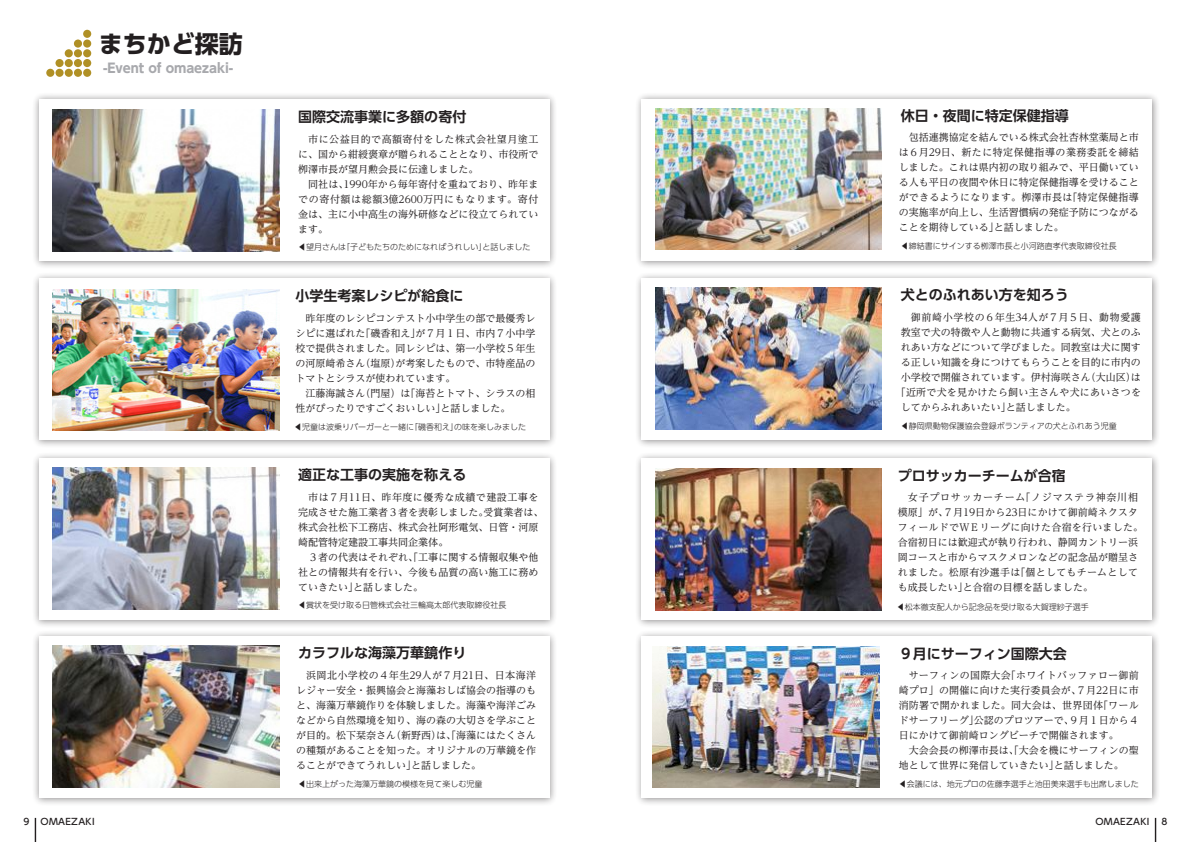
<style>
.page{position:relative;width:1191px;height:842px;background:#fff}
.page>*{position:absolute;margin:0;border:0;box-sizing:border-box;transform-origin:0 0}
.t1{font:700 24px "UD Shin Go Pro";color:#231f20}
.t2{font:700 14px "UD Shin Go Pro De";color:#231f20}
.t3{font:700 13px "UD Shin Go Pro";letter-spacing:-.005em;color:#a8a9ad}
.t4{font:10px/15px "UD Reimin Pro";color:#231f20;text-align:justify}
.t5{font:500 9px "UD Shin Go Pro";letter-spacing:.035em;color:#231f20}
.t6{font:300 8px "UD Shin Go Pro";color:#231f20}
</style>
<div class="page">
<svg style="left:46px;top:40px;width:45px;height:37px"></svg>
<div style="left:83px;top:30px;width:8px;height:8px;background:#b09025;border-radius:50%"></div>
<div style="left:32px;top:272px;width:526px;height:176px;background:#231f20;opacity:.5"></div>
<div style="left:39px;top:279px;width:510px;height:161px;background:#fff"></div>
<img style="left:52px;top:289px;width:227px;height:142px">
<div style="left:634px;top:630px;width:526px;height:177px;background:#231f20;opacity:.5"></div>
<div style="left:641px;top:637px;width:511px;height:161px;background:#fff"></div>
<img style="left:653px;top:646px;width:226px;height:142px">
<div style="left:32px;top:92px;width:526px;height:177px;background:#231f20;opacity:.5"></div>
<div style="left:39px;top:99px;width:510px;height:161px;background:#fff"></div>
<img style="left:52px;top:110px;width:227px;height:141px">
<div style="left:634px;top:92px;width:526px;height:177px;background:#231f20;opacity:.5"></div>
<div style="left:641px;top:99px;width:511px;height:161px;background:#fff"></div>
<img style="left:655px;top:108px;width:227px;height:142px">
<div style="left:634px;top:272px;width:526px;height:176px;background:#231f20;opacity:.5"></div>
<div style="left:641px;top:279px;width:511px;height:161px;background:#fff"></div>
<img style="left:655px;top:288px;width:227px;height:141px">
<div style="left:32px;top:451px;width:526px;height:177px;background:#231f20;opacity:.5"></div>
<div style="left:39px;top:458px;width:510px;height:162px;background:#fff"></div>
<img style="left:52px;top:467px;width:227px;height:142px">
<div style="left:634px;top:451px;width:526px;height:177px;background:#231f20;opacity:.5"></div>
<div style="left:641px;top:458px;width:511px;height:162px;background:#fff"></div>
<img style="left:655px;top:469px;width:227px;height:142px">
<div style="left:32px;top:630px;width:526px;height:177px;background:#231f20;opacity:.5"></div>
<div style="left:39px;top:637px;width:510px;height:161px;background:#fff"></div>
<img style="left:52px;top:646px;width:227px;height:141px">
<svg style="left:35px;top:818px;width:1px;height:24px"></svg>
<hr style="left:1154px;top:818px;width:2px;height:24px;background:#231f20">
<h1 class="t1" style="left:99px;top:24px;width:145px">まちかど探訪</h1>
<h3 class="t3" style="left:103px;top:57px;width:132px">-Event of omaezaki-</h3>
<h2 class="t2" style="left:298px;top:105px;width:169px">国際交流事業に多額の寄付</h2>
<p class="t4" style="left:298px;top:131px;width:242px;text-indent:10px">市に公益目的で高額寄付をした株式会社望月塗工に、国から紺綬褒章が贈られることとなり、市役所で栁澤市長が望月勲会長に伝達しました。</p>
<p class="t4" style="left:298px;top:176px;width:242px;text-indent:10px">同社は、1990年から毎年寄付を重ねており、昨年までの寄付額は総額3億2600万円にもなります。寄付金は、主に小中高生の海外研修などに役立てられています。</p>
<p class="t6" style="left:298px;top:241px;width:233px">◀望月さんは｢子どもたちのためになればうれしい｣と話しました</p>
<h2 class="t2" style="left:295px;top:284px;width:169px">小学生考案レシピが給食に</h2>
<p class="t4" style="left:295px;top:310px;width:241px;text-indent:10px">昨年度のレシピコンテスト小中学生の部で最優秀レシピに選ばれた｢磯香和え｣が７月１日、市内７小中学校で提供されました。同レシピは、第一小学校５年生の河原﨑希さん（塩原）が考案したもので、市特産品のトマトとシラスが使われています。</p>
<p class="t4" style="left:295px;top:385px;width:241px;text-indent:10px">江藤海誠さん（門屋）は｢海苔とトマト、シラスの相性がぴったりですごくおいしい｣と話しました。</p>
<p class="t6" style="left:294px;top:420px;width:233px">◀児童は波乗りバーガーと一緒に｢磯香和え｣の味を楽しみました</p>
<h2 class="t2" style="left:298px;top:463px;width:169px">適正な工事の実施を称える</h2>
<p class="t4" style="left:298px;top:489px;width:246px;text-align:left;text-indent:10px">市は７月11日、昨年度に優秀な成績で建設工事を完成させた施工業者３者を表彰しました。受賞業者は、株式会社松下工務店、株式会社阿形電気、日管・河原崎配管特定建設工事共同企業体。</p>
<p class="t4" style="left:298px;top:549px;width:241px;text-indent:10px">３者の代表はそれぞれ、｢工事に関する情報収集や他社との情報共有を行い、今後も品質の高い施工に務めていきたい｣と話しました。</p>
<p class="t6" style="left:298px;top:599px;width:209px">◀賞状を受け取る日管株式会社三輪高太郎代表取締役社長</p>
<h2 class="t2" style="left:298px;top:642px;width:169px">カラフルな海藻万華鏡作り</h2>
<p class="t4" style="left:296px;top:667px;width:241px;text-indent:10px">浜岡北小学校の４年生29人が７月21日、日本海洋レジャー安全・振興協会と海藻おしば協会の指導のもと、海藻万華鏡作りを体験しました。海藻や海洋ごみなどから自然環境を知り、海の森の大切さを学ぶことが目的。松下栞奈さん（新野西）は、｢海藻にはたくさんの種類があることを知った。オリジナルの万華鏡を作ることができてうれしい｣と話しました。</p>
<p class="t6" style="left:298px;top:777px;width:185px">◀出来上がった海藻万華鏡の模様を見て楽しむ児童</p>
<h2 class="t2" style="left:901px;top:104px;width:169px">休日・夜間に特定保健指導</h2>
<p class="t4" style="left:898px;top:130px;width:242px;text-indent:10px">包括連携協定を結んでいる株式会社杏林堂薬局と市は６月29日、新たに特定保健指導の業務委託を締結しました。これは県内初の取り組みで、平日働いている人も平日の夜間や休日に特定保健指導を受けることができるようになります。栁澤市長は「特定保健指導の実施率が向上し、生活習慣病の発症予防につながることを期待している」と話しました。</p>
<p class="t6" style="left:901px;top:239px;width:217px">◀締結書にサインする栁澤市長と小河路直孝代表取締役社長</p>
<h2 class="t2" style="left:901px;top:284px;width:169px">犬とのふれあい方を知ろう</h2>
<p class="t4" style="left:901px;top:309px;width:242px;text-indent:10px">御前崎小学校の６年生34人が７月５日、動物愛護教室で犬の特徴や人と動物に共通する病気、犬とのふれあい方などについて学びました。同教室は犬に関する正しい知識を身につけてもらうことを目的に市内の小学校で開催されています。伊村海咲さん（大山区）は｢近所で犬を見かけたら飼い主さんや犬にあいさつをしてからふれあいたい｣と話しました。</p>
<p class="t6" style="left:901px;top:419px;width:217px">◀静岡県動物保護協会登録ボランティアの犬とふれあう児童</p>
<h2 class="t2" style="left:898px;top:464px;width:169px">プロサッカーチームが合宿</h2>
<p class="t4" style="left:898px;top:490px;width:247px;text-align:left;text-indent:10px">女子プロサッカーチーム「ノジマステラ神奈川相模原」が、７月19日から23日にかけて御前崎ネクスタフィールドでＷＥリーグに向けた合宿を行いました。合宿初日には歓迎式が執り行われ、静岡カントリー浜岡コースと市からマスクメロンなどの記念品が贈呈されました。松原有沙選手は「個としてもチームとしても成長したい」と合宿の目標を話しました。</p>
<p class="t6" style="left:896px;top:600px;width:194px">◀松本徹支配人から記念品を受け取る大賀理紗子選手</p>
<h2 class="t2" style="left:898px;top:642px;width:169px">９月にサーフィン国際大会</h2>
<p class="t4" style="left:898px;top:668px;width:242px;text-indent:10px">サーフィンの国際大会｢ホワイトバッファロー御前崎プロ｣の開催に向けた実行委員会が、７月22日に市消防署で開かれました。同大会は、世界団体｢ワールドサーフリーグ｣公認のプロツアーで、９月１日から４日にかけて御前崎ロングビーチで開催されます。</p>
<p class="t4" style="left:898px;top:743px;width:241px;text-indent:10px">大会会長の栁澤市長は、｢大会を機にサーフィンの聖地として世界に発信していきたい｣と話しました。</p>
<p class="t6" style="left:898px;top:777px;width:241px">◀会議には、地元プロの佐藤李選手と池田美来選手も出席しました</p>
<p class="t5" style="left:23px;top:814px;width:73px">9 OMAEZAKI</p>
<p class="t5" style="left:1095px;top:814px;width:56px">OMAEZAKI</p>
<p class="t5" style="left:1161px;top:814px;width:7px">8</p>
</div>
